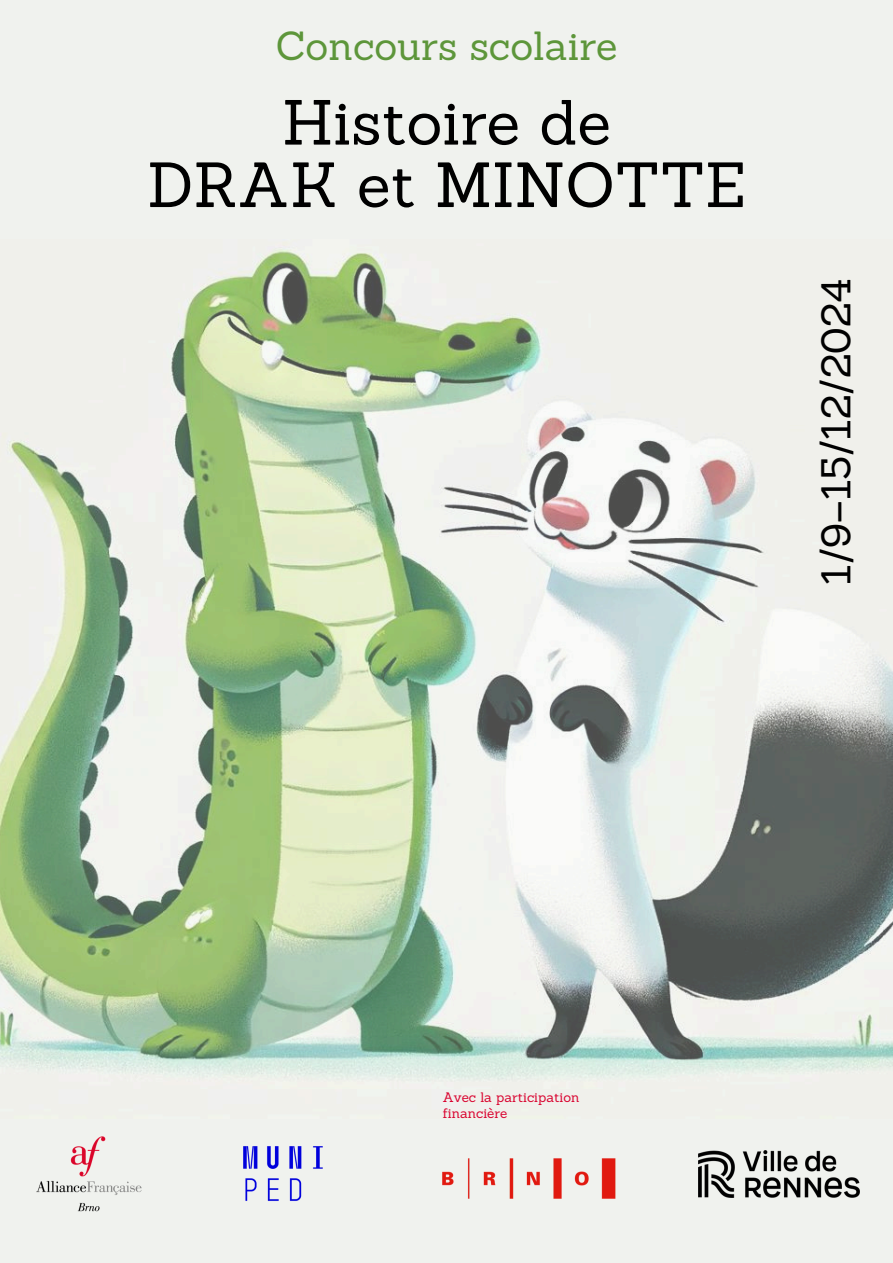
<style>
.page{position:relative;width:893px;height:1263px;background:#f0f2ee}
.page>*{position:absolute;margin:0;border:0;box-sizing:border-box;transform-origin:0 0}
.t1{font:62.1px/62.4px "Sanchez";color:#000;text-align:center}
.t2{font:40.5px "Sanchez";color:#000}
.t3{font:39.67px "Sanchez";color:#5d963a}
.t4{font:13.35px "Sanchez";color:#d9032f}
</style>
<div class="page">
<img style="left:0;top:249px;width:893px;height:831px">
<img style="left:699px;top:1150px;width:161px;height:47px">
<img style="left:442px;top:1158px;width:174px;height:41px">
<img style="left:243px;top:1146px;width:80px;height:55px">
<img style="left:36px;top:1136px;width:106px;height:76px">
<p class="t3" style="left:276px;top:20px;width:343px">Concours scolaire</p>
<p class="t1" style="left:147px;top:91px;width:600px">Histoire de<br>DRAK et MINOTTE</p>
<p class="t2" style="left:809px;top:585px;width:308px;rotate:-90deg">1/9–15/12/2024</p>
<p class="t4" style="left:443px;top:1088px;width:138px">Avec la participation</p>
<p class="t4" style="left:443px;top:1104px;width:66px">financière</p>
</div>
